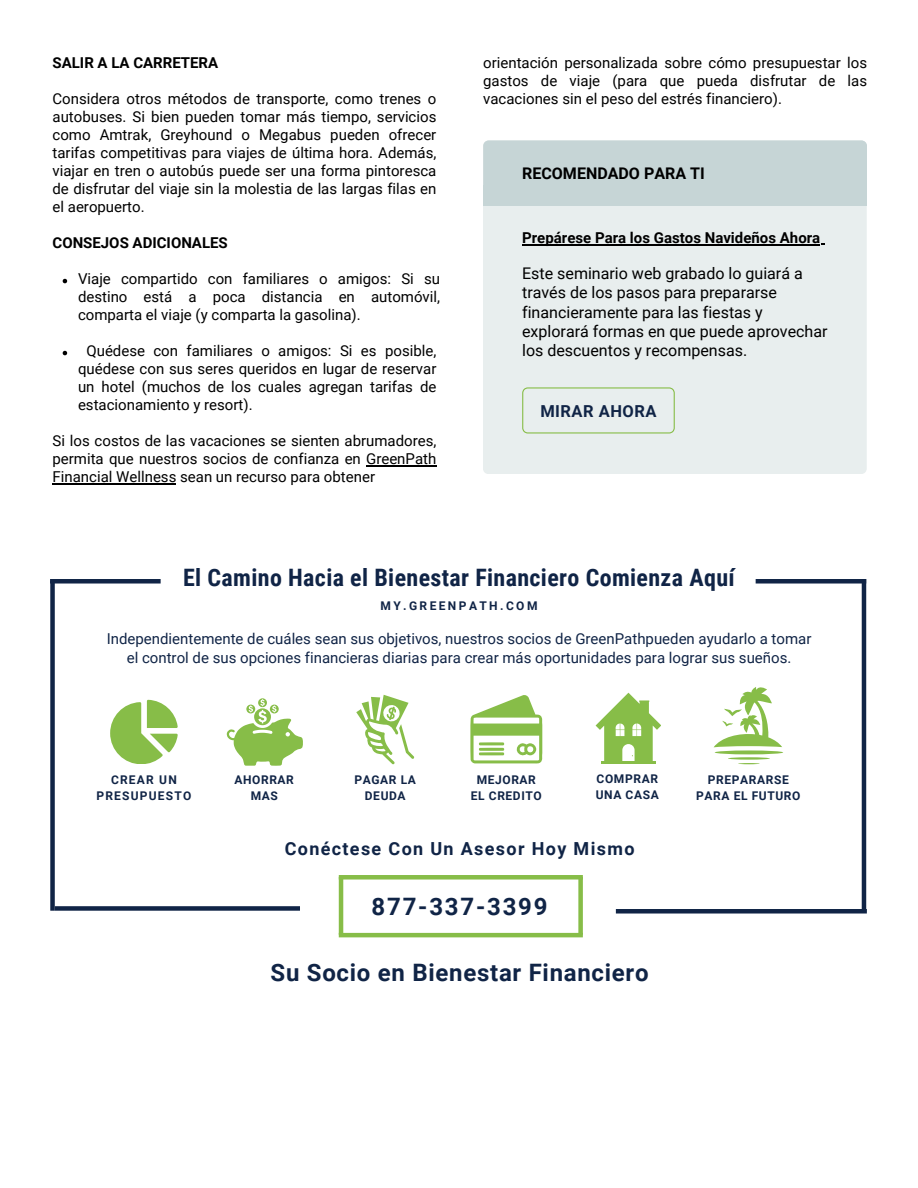
<style>
.page{position:relative;width:918px;height:1188px;background:#fff}
.page>*{position:absolute;margin:0;border:0;box-sizing:border-box;transform-origin:0 0}
.t1{font:700 24px "Roboto Condensed";letter-spacing:.015em;color:#102446}
.t2{font:700 24px "Roboto";letter-spacing:.03em;color:#102446}
.t3{font:700 24px "Roboto";letter-spacing:.075em;color:#102446}
.t4{font:700 18px "Roboto";letter-spacing:.075em;color:#102446}
.t5{font:700 16.5px "Roboto";letter-spacing:.03em;color:#102446}
.t6{font:16.05px/19.2px "Roboto";color:#000}
.t7{font:700 16.05px "Roboto";color:#000}
.t8{font:15px/18px "Roboto";color:#000;text-align:justify}
.t9{font:15px/19.2px "Roboto";color:#102446;text-align:center}
.t10{font:700 15px "Roboto";color:#000}
.t11{font:700 12px/16px "Roboto";letter-spacing:.05em;color:#102446;text-align:center}
.t12{font:700 12px/16px "Roboto";letter-spacing:.1em;color:#102446;text-align:center}
.t13{font:700 12px "Roboto";letter-spacing:.2em;color:#102446}
</style>
<div class="page">
<div style="left:483px;top:206px;width:383px;height:268px;background:#e8eeee"></div>
<svg style="left:522px;top:387px;width:153px;height:47px;background:#e2ebe3"></svg>
<div style="left:483px;top:140px;width:384px;height:46px;background:#c6d5d6"></div>
<div style="left:483px;top:186px;width:384px;height:20px;background:#c6d5d6"></div>
<svg style="left:63px;top:279px;width:4px;height:4px"></svg>
<svg style="left:63px;top:351px;width:4px;height:4px"></svg>
<hr style="left:366px;top:466px;width:70px;height:1px;background:#000">
<hr style="left:53px;top:484px;width:123px;height:1px;background:#000">
<svg style="left:596px;top:693px;width:65px;height:69px"></svg>
<hr style="left:601px;top:762px;width:55px;height:2px;background:#87bd48">
<div style="left:50px;top:581px;width:5px;height:330px;background:#102446"></div>
<hr style="left:862px;top:579px;width:4px;height:333px;background:#102446">
<div style="left:756px;top:579px;width:110px;height:5px;background:#102446"></div>
<svg style="left:110px;top:700px;width:68px;height:64px"></svg>
<svg style="left:227px;top:698px;width:76px;height:68px"></svg>
<svg style="left:356px;top:695px;width:58px;height:69px"></svg>
<svg style="left:470px;top:695px;width:73px;height:69px"></svg>
<hr style="left:478px;top:748px;width:27px;height:3px;background:#87bd48;border-radius:2px">
<svg style="left:478px;top:752px;width:27px;height:4px"></svg>
<svg style="left:478px;top:742px;width:27px;height:4px"></svg>
<svg style="left:714px;top:687px;width:69px;height:77px"></svg>
<div style="left:616px;top:909px;width:251px;height:5px;background:#102446"></div>
<div style="left:55px;top:906px;width:245px;height:5px;background:#102446"></div>
<div style="left:50px;top:579px;width:111px;height:5px;background:#102446"></div>
<hr style="left:339px;top:877px;width:4px;height:58px;background:#87bd48">
<div style="left:578px;top:877px;width:5px;height:58px;background:#87bd48"></div>
<hr style="left:339px;top:933px;width:244px;height:4px;background:#87bd48">
<div style="left:339px;top:875px;width:244px;height:5px;background:#87bd48"></div>
<hr style="left:522px;top:245px;width:298px;height:1px;background:#000">
<p class="t10" style="left:53px;top:53px;width:167px">SALIR A LA CARRETERA</p>
<p class="t8" style="left:53px;top:90px;width:385px">Considera otros métodos de transporte, como trenes o autobuses. Si bien pueden tomar más tiempo, servicios como Amtrak, Greyhound o Megabus pueden ofrecer tarifas competitivas para viajes de última hora. Además, viajar en tren o autobús puede ser una forma pintoresca de disfrutar del viaje sin la molestia de las largas filas en el aeropuerto.</p>
<p class="t10" style="left:53px;top:233px;width:177px">CONSEJOS ADICIONALES</p>
<p class="t8" style="left:78px;top:270px;width:364px">Viaje compartido con familiares o amigos: Si su destino está a poca distancia en automóvil, comparta el viaje (y comparta la gasolina).</p>
<p class="t8" style="left:78px;top:342px;width:360px;text-indent:8px">Quédese con familiares o amigos: Si es posible, quédese con sus seres queridos en lugar de reservar un hotel (muchos de los cuales agregan tarifas de estacionamiento y resort).</p>
<p class="t8" style="left:53px;top:432px;width:385px">Si los costos de las vacaciones se sienten abrumadores, permita que nuestros socios de confianza en GreenPath Financial Wellness sean un recurso para obtener</p>
<p class="t8" style="left:483px;top:54px;width:385px">orientación personalizada sobre cómo presupuestar los gastos de viaje (para que pueda disfrutar de las vacaciones sin el peso del estrés financiero).</p>
<p class="t7" style="left:522px;top:162px;width:184px">RECOMENDADO PARA TI</p>
<p class="t10" style="left:522px;top:227px;width:300px">Prepárese Para los Gastos Navideños Ahora</p>
<p class="t6" style="left:522px;top:263px;width:307px">Este seminario web grabado lo guiará a través de los pasos para prepararse financieramente para las fiestas y explorará formas en que puede aprovechar los descuentos y recompensas.</p>
<p class="t5" style="left:540px;top:399px;width:118px">MIRAR AHORA</p>
<h1 class="t1" style="left:183px;top:560px;width:553px">El Camino Hacia el Bienestar Financiero Comienza Aquí</h1>
<p class="t13" style="left:380px;top:598px;width:159px">MY.GREENPATH.COM</p>
<p class="t9" style="left:107px;top:628px;width:706px">Independientemente de cuáles sean sus objetivos, nuestros socios de GreenPathpueden ayudarlo a tomar el control de sus opciones financieras diarias para crear más oportunidades para lograr sus sueños.</p>
<p class="t11" style="left:596px;top:770px;width:65px;text-align:left">COMPRAR<br>UNA CASA</p>
<p class="t12" style="left:96px;top:771px;width:96px">CREAR UN<br>PRESUPUESTO</p>
<p class="t11" style="left:234px;top:771px;width:61px">AHORRAR<br>MAS</p>
<p class="t11" style="left:355px;top:771px;width:63px">PAGAR LA<br>DEUDA</p>
<p class="t11" style="left:471px;top:771px;width:72px">MEJORAR<br>EL CREDITO</p>
<p class="t11" style="left:696px;top:771px;width:106px">PREPARARSE<br>PARA EL FUTURO</p>
<p class="t4" style="left:285px;top:836px;width:351px">Conéctese Con Un Asesor Hoy Mismo</p>
<h1 class="t3" style="left:372px;top:889px;width:178px">877-337-3399</h1>
<h1 class="t2" style="left:271px;top:955px;width:380px">Su Socio en Bienestar Financiero</h1>
</div>
